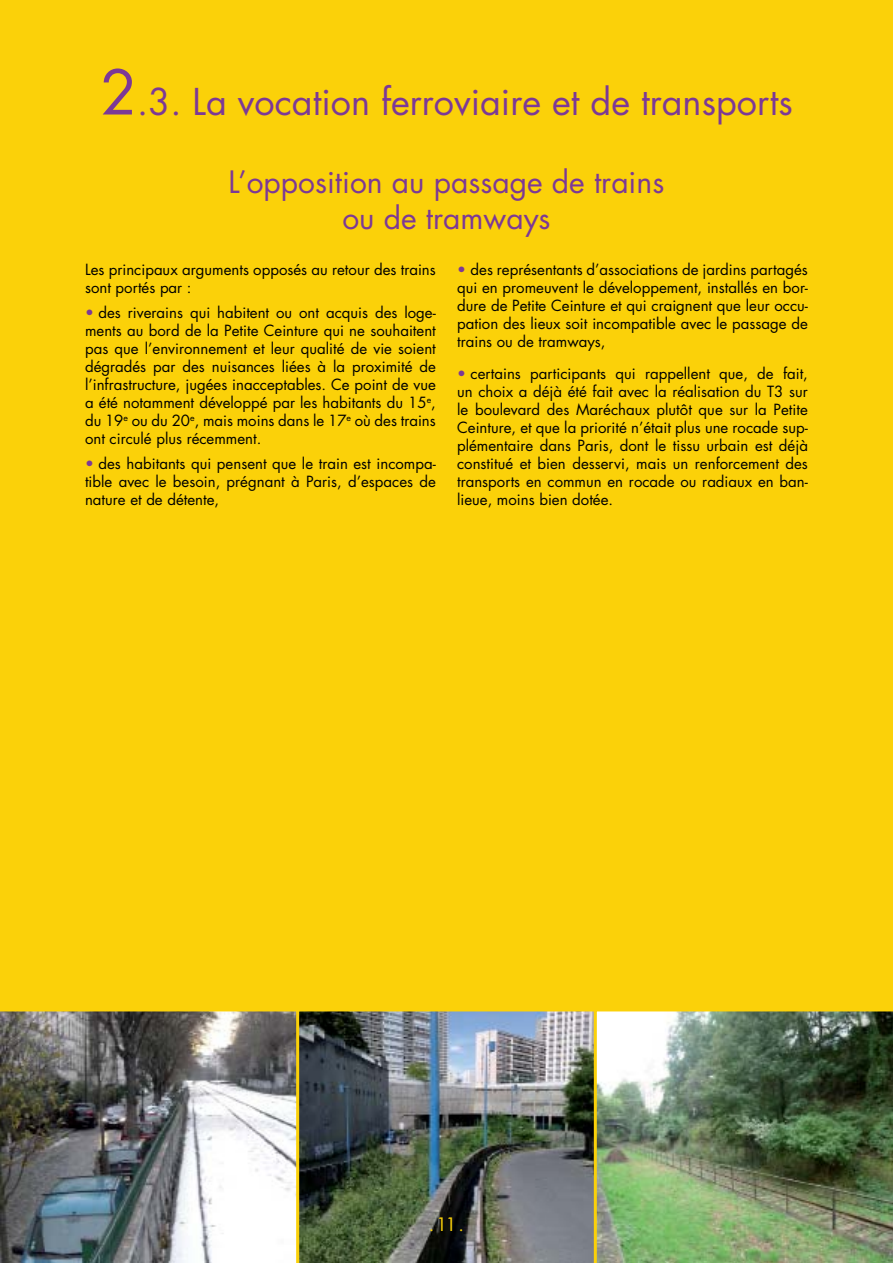
<style>
.page{position:relative;width:893px;height:1263px;background:#fbd109}
.page>*{position:absolute;margin:0;border:0;box-sizing:border-box;transform-origin:0 0}
.t1{font:36px "Futura";color:#7c3996}
.t2{font:30px/36px "Futura";color:#7c3996;text-align:center}
.t3{font:18px "Futura";color:#fbd109}
.t4{font:15px/18px "Futura";color:#000;text-align:justify}
.s1{font-size:60px}
.s2{color:#7c3996}
</style>
<div class="page">
<img style="left:596px;top:1011px;width:297px;height:252px">
<img style="left:0;top:1011px;width:297px;height:252px">
<img style="left:299px;top:1011px;width:295px;height:252px">
<h1 class="t1" style="left:100px;top:78px;width:694px"><span class="s1">2</span>.3. La vocation ferroviaire et de transports</h1>
<h2 class="t2" style="left:229px;top:165px;width:437px">L’opposition au passage de trains ou de tramways</h2>
<p class="t4" style="left:85px;top:261px;width:352px">Les principaux arguments opposés au retour des trains sont portés par :</p>
<p class="t4" style="left:85px;top:304px;width:352px"><span class="s2">•</span> des riverains qui habitent ou ont acquis des loge&shy;ments au bord de la Petite Ceinture qui ne souhaitent pas que l’environnement et leur qualité de vie soient dégradés par des nuisances liées à la proximité de l’infrastructure, jugées inacceptables. Ce point de vue a été notamment développé par les habitants du 15<sup>e</sup>, du 19<sup>e</sup> ou du 20<sup>e</sup>, mais moins dans le 17<sup>e</sup> où des trains ont circulé plus récemment.</p>
<p class="t4" style="left:85px;top:454px;width:352px"><span class="s2">•</span> des habitants qui pensent que le train est incompa&shy;tible avec le besoin, prégnant à Paris, d’espaces de nature et de détente,</p>
<p class="t4" style="left:457px;top:261px;width:352px"><span class="s2">•</span> des représentants d’associations de jardins partagés qui en promeuvent le développement, installés en bor&shy;dure de Petite Ceinture et qui craignent que leur occu&shy;pation des lieux soit incompatible avec le passage de trains ou de tramways,</p>
<p class="t4" style="left:457px;top:364px;width:352px"><span class="s2">•</span> certains participants qui rappellent que, de fait, un choix a déjà été fait avec la réalisation du T3 sur le boulevard des Maréchaux plutôt que sur la Petite Ceinture, et que la priorité n’était plus une rocade sup&shy;plémentaire dans Paris, dont le tissu urbain est déjà constitué et bien desservi, mais un renforcement des transports en commun en rocade ou radiaux en ban&shy;lieue, moins bien dotée.</p>
<p class="t3" style="left:429px;top:1213px;width:37px">. 11 .</p>
</div>
